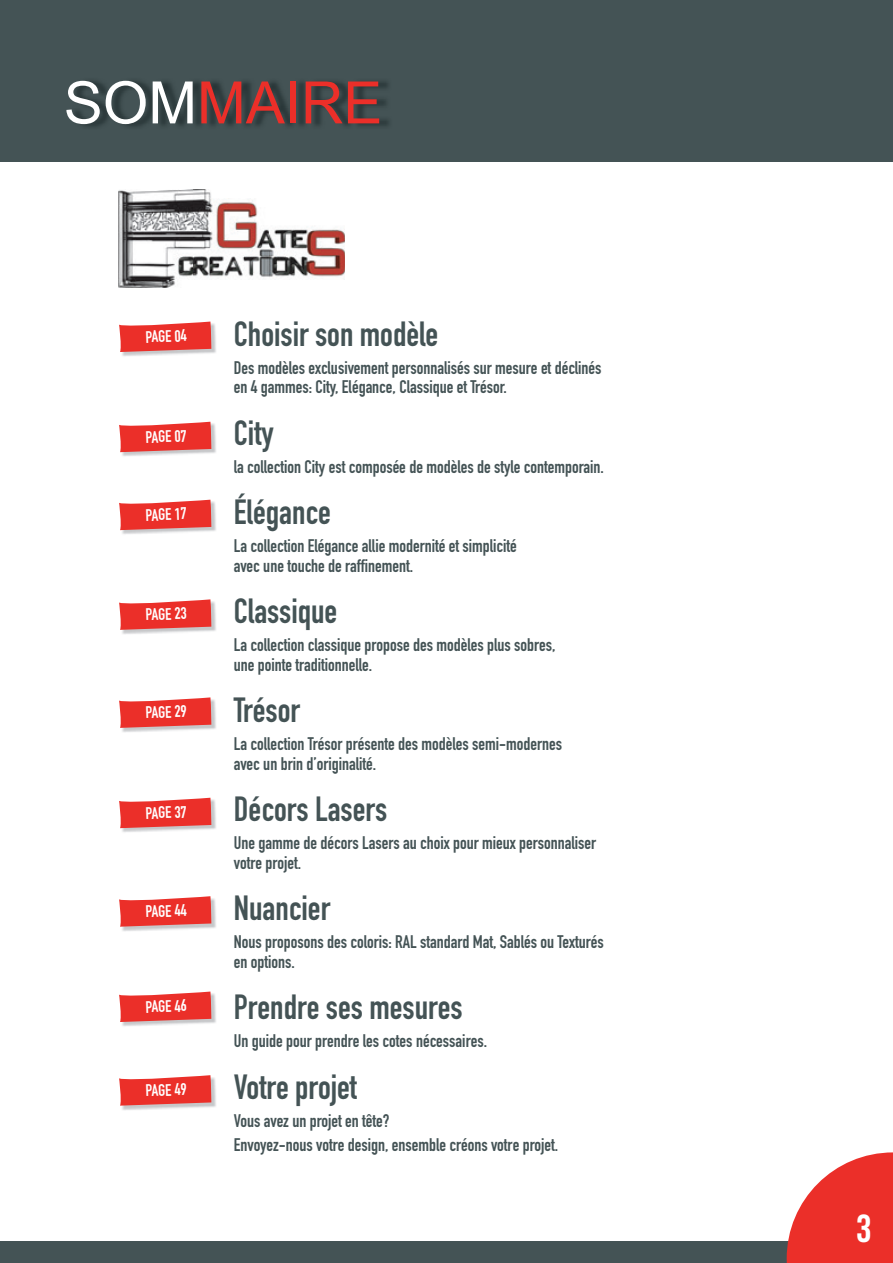
<style>
.page{position:relative;width:893px;height:1263px;background:#fff}
.page>*{position:absolute;margin:0;border:0;box-sizing:border-box;transform-origin:0 0}
.t1{font:58.5px "Arial";color:#eb2f29}
.t2{font:39px "Bebas Neue";color:#fff}
.t3{font:34.5px "DIN Engschrift LT Pro";color:#445355}
.t4{font:18px/19.5px "DIN Engschrift LT Pro";color:#445355}
.t5{font:16.5px "DIN Engschrift LT Pro";color:#fff}
.s1{color:#fff}
</style>
<div class="page">
<div style="left:0;top:0;width:893px;height:162px;background:#445355"></div>
<div style="left:0;top:1242px;width:893px;height:21px;background:#445355"></div>
<svg style="left:787px;top:1152px;width:106px;height:111px"></svg>
<div style="left:833px;top:1212px;width:39px;height:30px;background:#eb2f29"></div>
<hr style="left:0;top:0;width:1px;height:1263px;background:#000">
<img style="left:122px;top:323px;width:94px;height:33px">
<svg style="left:119px;top:322px;width:92px;height:30px;background:#ea4842"></svg>
<img style="left:120px;top:423px;width:96px;height:33px">
<svg style="left:119px;top:422px;width:92px;height:30px;background:#ea4843"></svg>
<img style="left:120px;top:501px;width:96px;height:33px">
<svg style="left:119px;top:500px;width:92px;height:30px;background:#ea4843"></svg>
<img style="left:122px;top:601px;width:94px;height:33px">
<svg style="left:119px;top:599px;width:92px;height:31px;background:#eb4d48"></svg>
<img style="left:122px;top:699px;width:94px;height:33px">
<svg style="left:119px;top:697px;width:92px;height:31px;background:#eb4d48"></svg>
<img style="left:120px;top:799px;width:96px;height:33px">
<svg style="left:119px;top:798px;width:92px;height:30px;background:#ea4843"></svg>
<img style="left:122px;top:898px;width:94px;height:33px">
<svg style="left:119px;top:896px;width:92px;height:31px;background:#ea4d48"></svg>
<img style="left:122px;top:993px;width:94px;height:33px">
<svg style="left:119px;top:991px;width:92px;height:31px;background:#eb4d48"></svg>
<img style="left:122px;top:1077px;width:94px;height:33px">
<svg style="left:119px;top:1075px;width:92px;height:31px;background:#ea4d48"></svg>
<img style="left:118px;top:190px;width:227px;height:98px">
<h1 class="t1" style="left:64px;top:65px;width:320px"><span class="s1">SOM</span>MAIRE</h1>
<p class="t5" style="left:145px;top:327px;width:43px;rotate:-2deg">PAGE 04</p>
<p class="t5" style="left:145px;top:427px;width:43px;rotate:-2deg">PAGE 07</p>
<p class="t5" style="left:145px;top:505px;width:43px;rotate:-2deg">PAGE 17</p>
<p class="t5" style="left:145px;top:605px;width:43px;rotate:-2deg">PAGE 23</p>
<p class="t5" style="left:145px;top:703px;width:43px;rotate:-2deg">PAGE 29</p>
<p class="t5" style="left:145px;top:803px;width:43px;rotate:-2deg">PAGE 37</p>
<p class="t5" style="left:145px;top:902px;width:43px;rotate:-2deg">PAGE 44</p>
<p class="t5" style="left:145px;top:997px;width:43px;rotate:-2deg">PAGE 46</p>
<p class="t5" style="left:145px;top:1081px;width:43px;rotate:-2deg">PAGE 49</p>
<h3 class="t3" style="left:234px;top:313px;width:206px">Choisir son modèle</h3>
<p class="t4" style="left:234px;top:358px;width:369px">Des modèles exclusivement personnalisés sur mesure et déclinés en 4 gammes: City, Elégance, Classique et Trésor.</p>
<h3 class="t3" style="left:234px;top:412px;width:41px">City</h3>
<p class="t4" style="left:234px;top:457px;width:372px">la collection City est composée de modèles de style contemporain.</p>
<h3 class="t3" style="left:234px;top:492px;width:99px">Élégance</h3>
<p class="t4" style="left:234px;top:536px;width:284px">La collection Elégance allie modernité et simplicité avec une touche de raffinement.</p>
<h3 class="t3" style="left:234px;top:591px;width:105px">Classique</h3>
<p class="t4" style="left:234px;top:635px;width:323px">La collection classique propose des modèles plus sobres, une pointe traditionnelle.</p>
<h3 class="t3" style="left:234px;top:690px;width:68px">Trésor</h3>
<p class="t4" style="left:234px;top:734px;width:330px">La collection Trésor présente des modèles semi-modernes avec un brin d’originalité.</p>
<h3 class="t3" style="left:234px;top:789px;width:155px">Décors Lasers</h3>
<p class="t4" style="left:234px;top:833px;width:364px">Une gamme de décors Lasers au choix pour mieux personnaliser votre projet.</p>
<h3 class="t3" style="left:234px;top:888px;width:98px">Nuancier</h3>
<p class="t4" style="left:234px;top:932px;width:371px">Nous proposons des coloris: RAL standard Mat, Sablés ou Texturés en options.</p>
<h3 class="t3" style="left:234px;top:987px;width:230px">Prendre ses mesures</h3>
<p class="t4" style="left:234px;top:1031px;width:255px">Un guide pour prendre les cotes nécessaires.</p>
<h3 class="t3" style="left:234px;top:1066px;width:125px">Votre projet</h3>
<p class="t4" style="left:234px;top:1109px;width:326px;line-height:23.7px">Vous avez un projet en tête?<br>Envoyez-nous votre design, ensemble créons votre projet.</p>
<h2 class="t2" style="left:856px;top:1206px;width:17px">3</h2>
</div>
